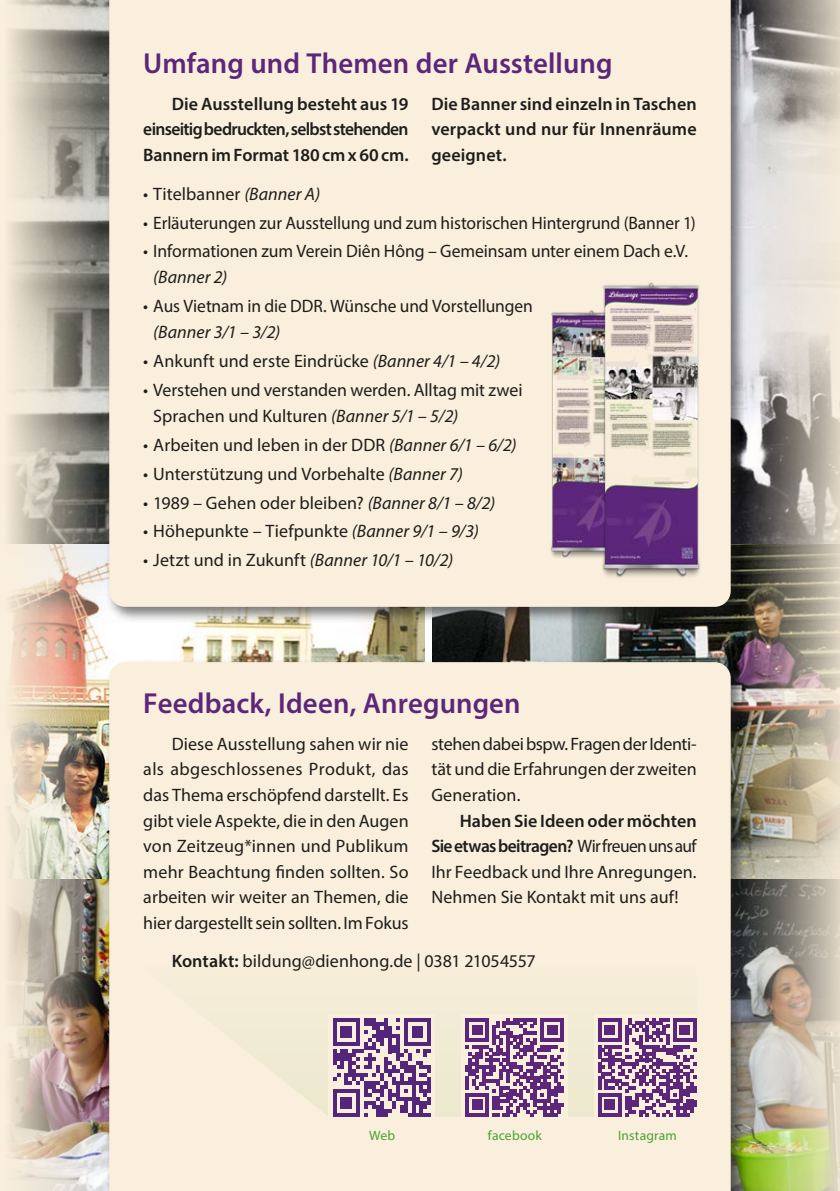
<style>
.page{position:relative;width:840px;height:1191px;background:#fff}
.page>*{position:absolute;margin:0;border:0;box-sizing:border-box;transform-origin:0 0}
.t1{font:600 29px "Myriad Pro";letter-spacing:.005em;color:#5c267b}
.t2{font:18px/25.6px "Myriad Pro";color:#1d1d1b;text-align:justify}
.t3{font:600 18px/25.6px "Myriad Pro";color:#1d1d1b;text-align:justify}
.t4{font:italic 18px "Myriad Pro";letter-spacing:.005em;color:#1d1d1b}
.t5{font:13.6px "Myriad Pro";letter-spacing:.015em;color:#49a330}
.s1{font-style:italic}
.s2{font-weight:600}
</style>
<div class="page">
<img style="left:99px;top:544px;width:325px;height:335px">
<img style="left:99px;top:879px;width:6px;height:312px">
<img style="left:432px;top:622px;width:308px;height:36px">
<div style="left:105px;top:658px;width:640px;height:533px;background:#1d1d1b;opacity:.55"></div>
<div style="left:109px;top:662px;width:621px;height:529px;background:#faefdc"></div>
<div style="left:105px;top:0;width:640px;height:622px;background:#1d1d1b;opacity:.55"></div>
<div style="left:109px;top:0;width:621px;height:607px;background:#faefdc"></div>
<div style="left:140px;top:967px;width:556px;height:149px;background:#f5edd7"></div>
<div style="left:328px;top:1014px;width:107px;height:106px;background:#faefdc"></div>
<svg style="left:333px;top:1018px;width:98px;height:98px"></svg>
<div style="left:461px;top:1014px;width:106px;height:106px;background:#faefdc"></div>
<svg style="left:465px;top:1018px;width:98px;height:98px"></svg>
<div style="left:593px;top:1014px;width:107px;height:106px;background:#faefdc"></div>
<svg style="left:598px;top:1018px;width:98px;height:98px"></svg>
<img style="left:0;top:0;width:99px;height:1191px">
<img style="left:740px;top:0;width:99px;height:1191px">
<img style="left:531px;top:304px;width:48px;height:259px">
<img style="left:579px;top:275px;width:142px;height:309px">
<h1 class="t1" style="left:143px;top:45px;width:470px">Umfang und Themen der Ausstellung</h1>
<p class="t3" style="left:143px;top:90px;width:267px;text-indent:28px">Die Ausstellung besteht aus 19 einseitig bedruckten, selbst stehenden Bannern im Format 180 cm x 60 cm.</p>
<p class="t3" style="left:431px;top:90px;width:267px">Die Banner sind einzeln in Taschen verpackt und nur für Innenräume geeignet.</p>
<p class="t2" style="left:143px;top:181px;width:178px">• Titelbanner <span class="s1">(Banner A)</span></p>
<p class="t2" style="left:143px;top:209px;width:553px">• Erläuterungen zur Ausstellung und zum historischen Hintergrund (Banner 1)</p>
<p class="t2" style="left:143px;top:238px;width:546px">• Informationen zum Verein Diên Hông – Gemeinsam unter einem Dach e.V.</p>
<p class="t4" style="left:153px;top:266px;width:76px">(Banner 2)</p>
<p class="t2" style="left:143px;top:293px;width:391px">• Aus Vietnam in die DDR. Wünsche und Vorstellungen</p>
<p class="t4" style="left:153px;top:321px;width:128px">(Banner 3/1 – 3/2)</p>
<p class="t2" style="left:143px;top:348px;width:358px">• Ankunft und erste Eindrücke <span class="s1">(Banner 4/1 – 4/2)</span></p>
<p class="t2" style="left:153px;top:377px;width:370px;text-indent:-10px">• Verstehen und verstanden werden. Alltag mit zwei<br>Sprachen und Kulturen <span class="s1">(Banner 5/1 – 5/2)</span></p>
<p class="t2" style="left:143px;top:432px;width:374px">• Arbeiten und leben in der DDR <span class="s1">(Banner 6/1 – 6/2)</span></p>
<p class="t2" style="left:143px;top:460px;width:321px">• Unterstützung und Vorbehalte <span class="s1">(Banner 7)</span></p>
<p class="t2" style="left:143px;top:489px;width:353px">• 1989 – Gehen oder bleiben? <span class="s1">(Banner 8/1 – 8/2)</span></p>
<p class="t2" style="left:143px;top:518px;width:337px">• Höhepunkte – Tiefpunkte <span class="s1">(Banner 9/1 – 9/3)</span></p>
<p class="t2" style="left:143px;top:547px;width:311px">• Jetzt und in Zukunft <span class="s1">(Banner 10/1 – 10/2)</span></p>
<h1 class="t1" style="left:143px;top:684px;width:379px">Feedback, Ideen, Anregungen</h1>
<p class="t2" style="left:143px;top:730px;width:267px;text-indent:28px">Diese Ausstellung sahen wir nie als abgeschlossenes Produkt, das das Thema erschöpfend darstellt. Es gibt viele Aspekte, die in den Augen von Zeitzeug*innen und Publikum mehr Beachtung finden sollten. So arbeiten wir weiter an Themen, die hier dargestellt sein sollten. Im Fokus</p>
<p class="t2" style="left:431px;top:730px;width:267px">stehen dabei bspw. Fragen der Identi&shy;tät und die Erfahrungen der zweiten Generation.</p>
<p class="t2" style="left:431px;top:807px;width:267px;text-indent:28px"><span class="s2">Haben Sie Ideen oder möchten Sie etwas beitragen?</span> Wir freuen uns auf Ihr Feedback und Ihre Anregungen.<br>Nehmen Sie Kontakt mit uns auf!</p>
<p class="t2" style="left:172px;top:948px;width:365px"><span class="s2">Kontakt:</span> bildung@dienhong.de | 0381 21054557</p>
<p class="t5" style="left:369px;top:1127px;width:28px">Web</p>
<p class="t5" style="left:487px;top:1127px;width:55px">facebook</p>
<p class="t5" style="left:617px;top:1127px;width:60px">Instagram</p>
</div>
